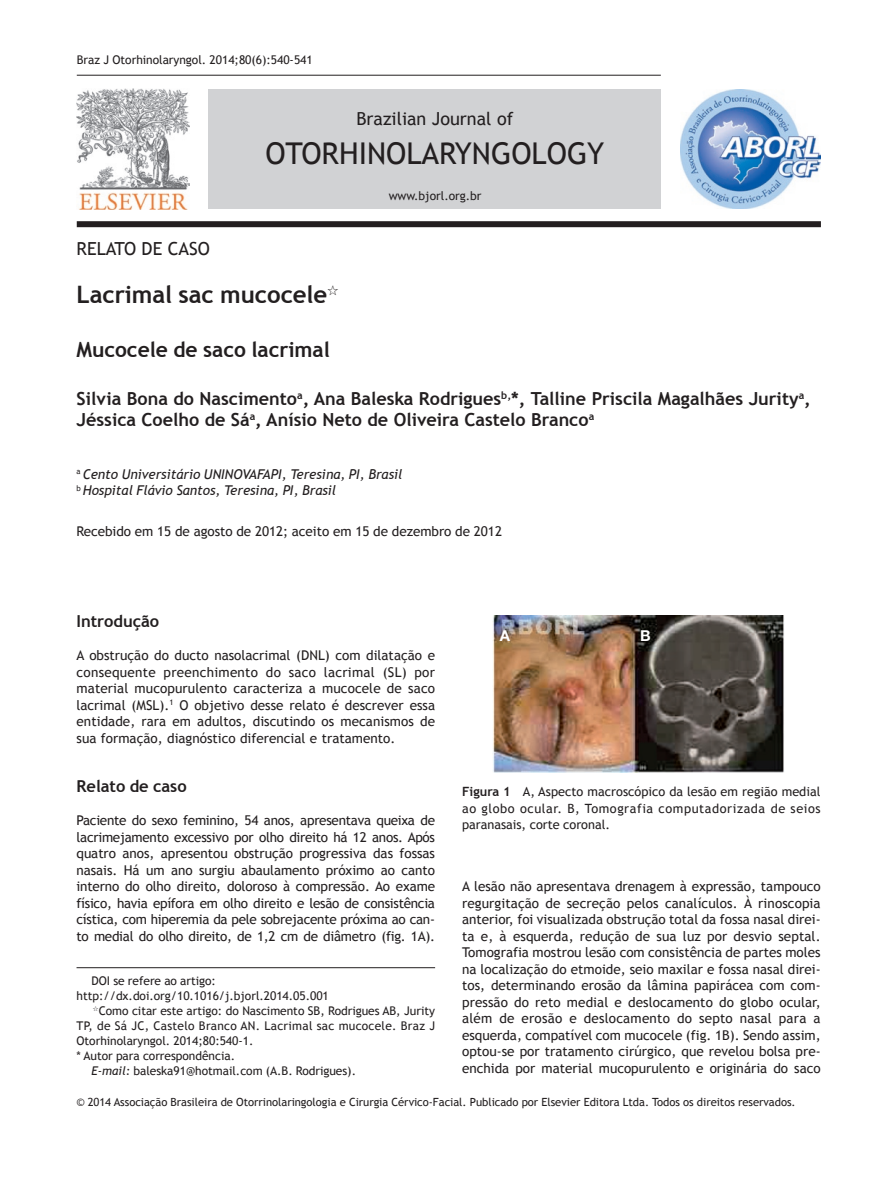
<style>
.page{position:relative;width:893px;height:1191px;background:#fff}
.page>*{position:absolute;margin:0;border:0;box-sizing:border-box;transform-origin:0 0}
._01{font:30px "Trebuchet MS";color:#231f20}
.tit{font:700 24px "Trebuchet MS";letter-spacing:-.005em;color:#231f20}
.tit_sub__2{font:700 21px "Trebuchet MS";letter-spacing:-.005em;color:#231f20}
.autor{font:700 18px/21px "Trebuchet MS";color:#231f20}
._01-2{font:18px "Trebuchet MS";color:#231f20}
._1{font:700 16.5px "Trebuchet MS";letter-spacing:-.005em;color:#231f20}
.t1{font:700 15px "Helvetica Neue LT Std";color:#fff}
.Normal__Web{font:13.5px/16.5px "Trebuchet MS";color:#231f20;text-align:justify}
._04{font:italic 13.5px/16.5px "Trebuchet MS";letter-spacing:-.005em;color:#231f20}
.recibido{font:13.5px "Trebuchet MS";letter-spacing:-.005em;color:#231f20}
.fig{font:12.75px/16.5px "Trebuchet MS";letter-spacing:.045em;color:#231f20;text-align:justify}
._17{font:12px/15px "Trebuchet MS";letter-spacing:-.005em;color:#231f20}
._01-3{font:12px "Trebuchet MS";color:#231f20}
.nota{font:11.25px "Trebuchet MS";letter-spacing:-.005em;color:#231f20}
.s1{font-style:italic}
.s2{font-weight:700}
</style>
<div class="page">
<div style="left:209px;top:89px;width:452px;height:120px;background:#d1d2d4"></div>
<div style="left:77px;top:221px;width:744px;height:6px;background:#231f20"></div>
<hr style="left:77px;top:75px;width:584px;height:1px;background:#231f20">
<img style="left:77px;top:88px;width:112px;height:122px">
<img style="left:681px;top:89px;width:140px;height:120px">
<hr style="left:77px;top:967px;width:358px;height:1px;background:#231f20">
<img style="left:493px;top:616px;width:291px;height:156px">
<p class="_17" style="left:77px;top:52px;width:238px">Braz J Otorhinolaryngol. 2014;80(6):540-541</p>
<p class="_01-2" style="left:356px;top:108px;width:158px">Brazilian Journal of</p>
<p class="_01" style="left:265px;top:136px;width:340px">OTORHINOLARYNGOLOGY</p>
<p class="_01-3" style="left:389px;top:188px;width:94px">www.bjorl.org.br</p>
<p class="_01-2" style="left:77px;top:238px;width:135px">RELATO DE CASO</p>
<p class="tit" style="left:77px;top:279px;width:264px">Lacrimal sac mucocele☆</p>
<p class="tit_sub__2" style="left:77px;top:336px;width:255px">Mucocele de saco lacrimal</p>
<p class="autor" style="left:77px;top:388px;width:736px">Silvia Bona do Nascimento<sup>a</sup>, Ana Baleska Rodrigues<sup>b,</sup>*, Talline Priscila Magalhães Jurity<sup>a</sup>,<br>Jéssica Coelho de Sá<sup>a</sup>, Anísio Neto de Oliveira Castelo Branco<sup>a</sup></p>
<p class="_04" style="left:77px;top:466px;width:327px"><sup>a</sup> Cento Universitário UNINOVAFAPI, Teresina, PI, Brasil <sup>b</sup> Hospital Flávio Santos, Teresina, PI, Brasil</p>
<p class="recibido" style="left:77px;top:523px;width:427px">Recebido em 15 de agosto de 2012; aceito em 15 de dezembro de 2012</p>
<p class="_1" style="left:77px;top:611px;width:84px">Introdução</p>
<p class="Normal__Web" style="left:77px;top:647px;width:360px">A obstrução do ducto nasolacrimal (DNL) com dilatação e consequente preenchimento do saco lacrimal (SL) por material mucopurulento caracteriza a mucocele de saco lacrimal (MSL).<sup>1</sup> O objetivo desse relato é descrever essa entidade, rara em adultos, discutindo os mecanismos de sua formação, diagnóstico diferencial e tratamento.</p>
<p class="_1" style="left:77px;top:776px;width:112px">Relato de caso</p>
<p class="Normal__Web" style="left:77px;top:812px;width:360px">Paciente do sexo feminino, 54 anos, apresentava queixa de lacrimejamento excessivo por olho direito há 12 anos. Após quatro anos, apresentou obstrução progressiva das fossas nasais. Há um ano surgiu abaulamento próximo ao canto interno do olho direito, doloroso à compressão. Ao exame físico, havia epífora em olho direito e lesão de consistência cística, com hiperemia da pele sobrejacente próxima ao can&shy;to medial do olho direito, de 1,2 cm de diâmetro (fig. 1A).</p>
<p class="_17" style="left:77px;top:973px;width:254px;text-indent:15px">DOI se refere ao artigo: http://dx.doi.org/10.1016/j.bjorl.2014.05.001</p>
<p class="_17" style="left:77px;top:1003px;width:360px;text-align:justify;text-indent:16px">☆Como citar este artigo: do Nascimento SB, Rodrigues AB, Jurity TP, de Sá JC, Castelo Branco AN. Lacrimal sac mucocele. Braz J Otorhinolaryngol. 2014;80:540-1.</p>
<p class="_17" style="left:77px;top:1048px;width:160px">* Autor para correspondência.</p>
<p class="_17" style="left:92px;top:1063px;width:266px"><span class="s1">E-mail:</span> baleska91@hotmail.com (A.B. Rodrigues).</p>
<p class="t1" style="left:500px;top:626px;width:12px">A</p>
<p class="t1" style="left:640px;top:626px;width:12px">B</p>
<p class="fig" style="left:462px;top:783px;width:360px"><span class="s2">Figura 1</span> A, Aspecto macroscópico da lesão em região medial ao globo ocular. B, Tomografia computadorizada de seios paranasais, corte coronal.</p>
<p class="Normal__Web" style="left:462px;top:878px;width:360px">A lesão não apresentava drenagem à expressão, tampouco regurgitação de secreção pelos canalículos. À rinoscopia anterior, foi visualizada obstrução total da fossa nasal direi&shy;ta e, à esquerda, redução de sua luz por desvio septal.<br>Tomografia mostrou lesão com consistência de partes moles na localização do etmoide, seio maxilar e fossa nasal direi&shy;tos, determinando erosão da lâmina papirácea com com&shy;pressão do reto medial e deslocamento do globo ocular, além de erosão e deslocamento do septo nasal para a esquerda, compatível com mucocele (fig. 1B). Sendo assim, optou-se por tratamento cirúrgico, que revelou bolsa pre&shy;enchida por material mucopurulento e originária do saco</p>
<p class="nota" style="left:76px;top:1095px;width:721px">© 2014 Associação Brasileira de Otorrinolaringologia e Cirurgia Cérvico-Facial. Publicado por Elsevier Editora Ltda. Todos os direitos reservados.</p>
</div>
